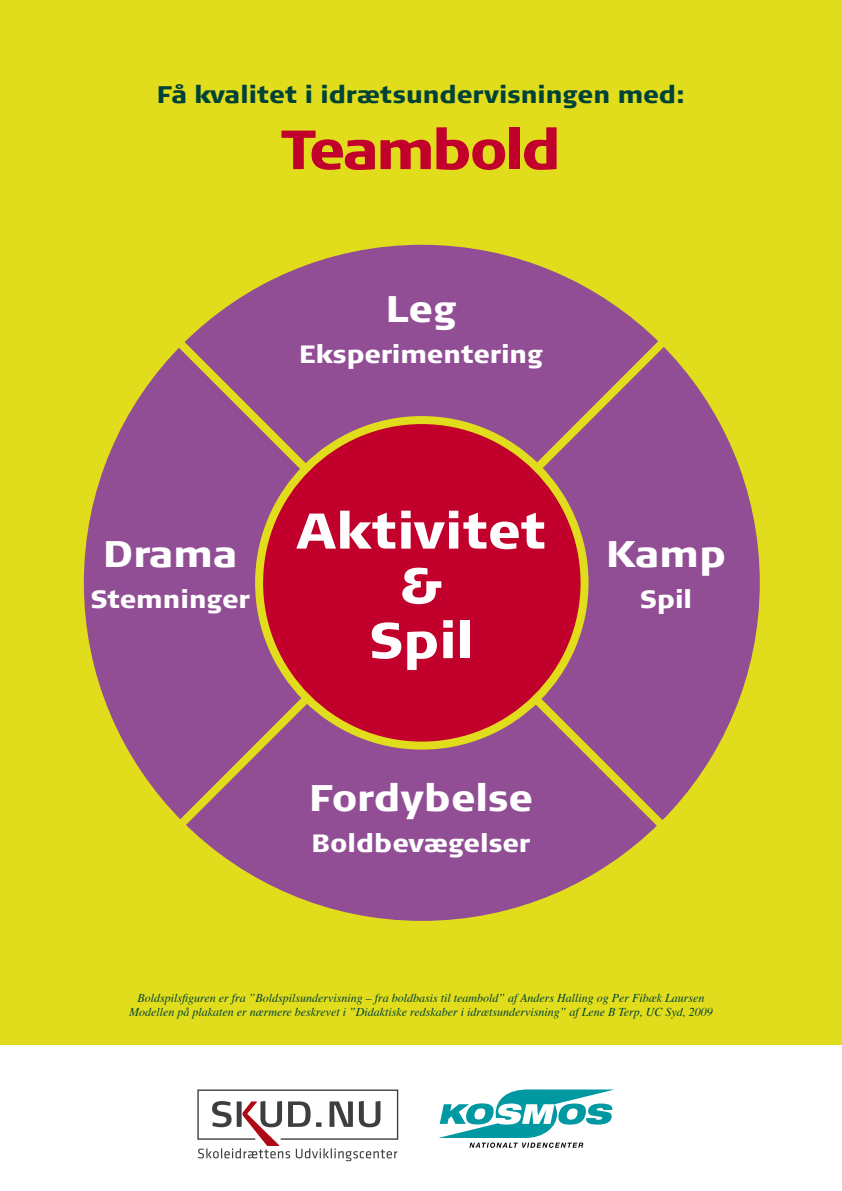
<style>
.page{position:relative;width:842px;height:1191px;background:#fff}
.page>*{position:absolute;margin:0;border:0;box-sizing:border-box;transform-origin:0 0}
.t1{font:900 55px "Signa OT";letter-spacing:-.05em;color:#c1002b}
.t2{font:900 50px/54.8px "Signa OT";color:#fff;text-align:center}
.t3{font:900 37px "Signa OT";color:#fff}
.t4{font:900 25px "Signa OT";color:#fff}
.t5{font:900 24px "Signa OT";color:#004237}
.t6{font:italic 12px/14.4px "Times";color:#004237;text-align:center}
</style>
<div class="page">
<div style="left:0;top:0;width:842px;height:1044px;background:#e1dd1d"></div>
<svg style="left:197px;top:1089px;width:202px;height:72px"></svg>
<svg style="left:438px;top:1089px;width:176px;height:58px"></svg>
<div style="left:84px;top:245px;width:676px;height:676px;background:#914e95;border-radius:50%"></div>
<svg style="left:168px;top:331px;width:506px;height:506px"></svg>
<div style="left:259px;top:420px;width:325px;height:325px;background:#c1002b;border-radius:50%"></div>
<div style="left:255px;top:416px;width:333px;height:333px;border:8px solid #e1dd1d;border-radius:50%"></div>
<h3 class="t5" style="left:157px;top:79px;width:529px">Få kvalitet i idrætsundervisningen med:</h3>
<h1 class="t1" style="left:281px;top:115px;width:281px">Teambold</h1>
<h3 class="t3" style="left:386px;top:285px;width:72px">Leg</h3>
<h3 class="t4" style="left:299px;top:338px;width:245px">Eksperimentering</h3>
<h3 class="t3" style="left:103px;top:530px;width:136px">Drama</h3>
<h3 class="t4" style="left:90px;top:583px;width:161px">Stemninger</h3>
<h2 class="t2" style="left:296px;top:503px;width:251px">Aktivitet &amp;<br>Spil</h2>
<h3 class="t3" style="left:309px;top:774px;width:225px">Fordybelse</h3>
<h3 class="t4" style="left:312px;top:827px;width:220px">Boldbevægelser</h3>
<h3 class="t3" style="left:606px;top:530px;width:121px">Kamp</h3>
<h3 class="t4" style="left:640px;top:583px;width:54px">Spil</h3>
<p class="t6" style="left:129px;top:989px;width:585px">Boldspilsfiguren er fra ”Boldspilsundervisning – fra boldbasis til teambold” af Anders Halling og Per Fibæk Laursen<br>Modellen på plakaten er nærmere beskrevet i ”Didaktiske redskaber i idrætsundervisning” af Lene B Terp, UC Syd, 2009</p>
</div>
